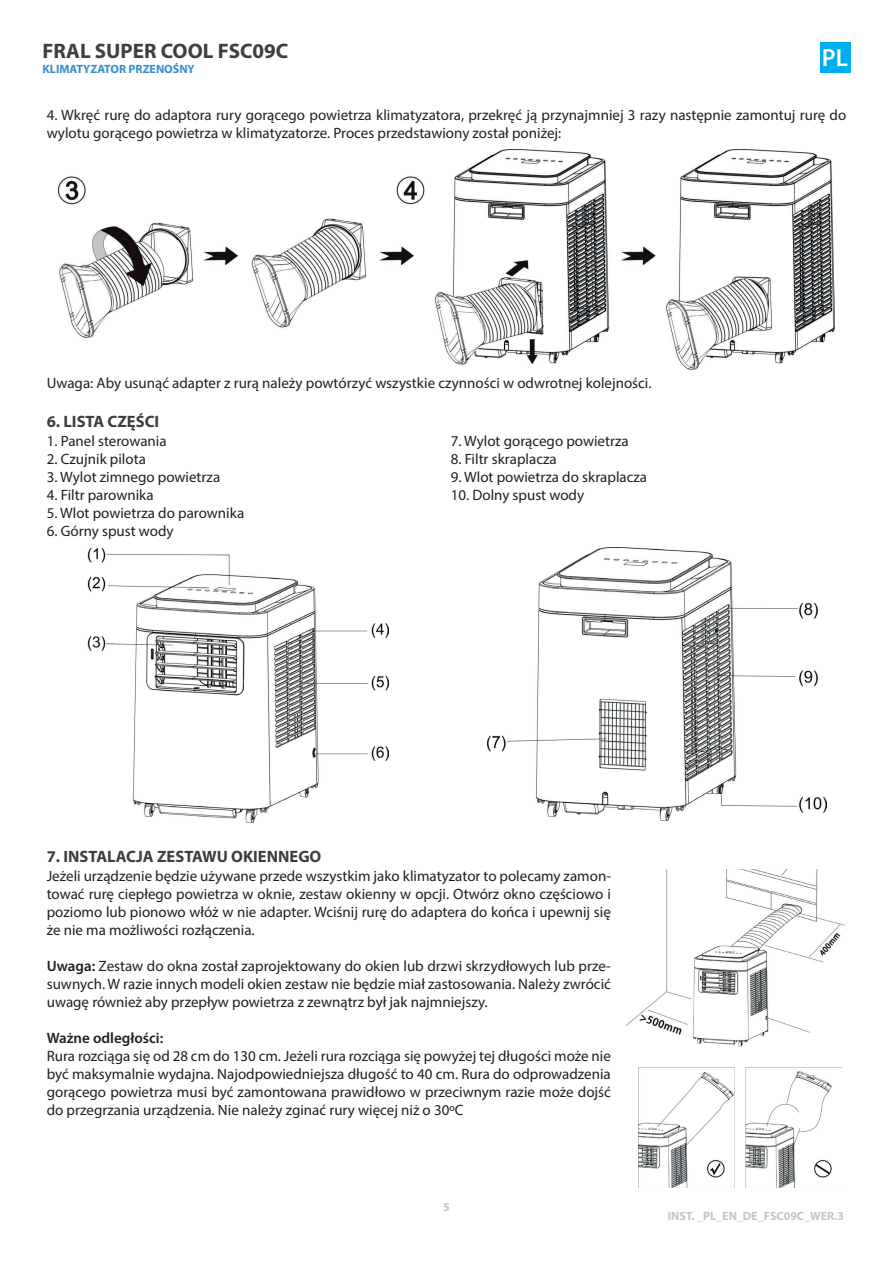
<style>
.page{position:relative;width:893px;height:1263px;background:#fff}
.page>*{position:absolute;margin:0;border:0;box-sizing:border-box;transform-origin:0 0}
.t1{font:700 21px "Myriad Pro";color:#3b3f41}
.t2{font:700 16.5px "Myriad Pro";color:#3b3f41}
.t3{font:15px/18px "Myriad Pro";color:#231f20;text-align:justify}
.t4{font:600 15px "Myriad Pro";color:#231f20}
.t5{font:700 12px "Myriad Pro";color:#c4c5c4}
.t6{font:700 12px "Myriad Pro";color:#388ecd}
.s1{font-weight:600}
</style>
<div class="page">
<img style="left:58px;top:150px;width:777px;height:220px">
<img style="left:87px;top:549px;width:301px;height:274px">
<img style="left:486px;top:547px;width:340px;height:274px">
<img style="left:626px;top:870px;width:219px;height:177px">
<img style="left:639px;top:1067px;width:203px;height:121px">
<div style="left:820px;top:43px;width:30px;height:30px;background:#00aeef"></div>
<svg style="left:823px;top:49px;width:24px;height:17px"></svg>
<h1 class="t1" style="left:43px;top:38px;width:247px">FRAL SUPER COOL FSC09C</h1>
<p class="t6" style="left:43px;top:61px;width:154px">KLIMATYZATOR PRZENOŚNY</p>
<p class="t3" style="left:47px;top:105px;width:801px">4. Wkręć rurę do adaptora rury gorącego powietrza klimatyzatora, przekręć ją przynajmniej 3 razy następnie zamontuj rurę do wylotu gorącego powietrza w klimatyzatorze. Proces przedstawiony został poniżej:</p>
<p class="t3" style="left:47px;top:374px;width:606px">Uwaga: Aby usunąć adapter z rurą należy powtórzyć wszystkie czynności w odwrotnej kolejności.</p>
<p class="t2" style="left:47px;top:411px;width:114px">6. LISTA CZĘŚCI</p>
<p class="t3" style="left:47px;top:432px;width:121px">1. Panel sterowania</p>
<p class="t3" style="left:47px;top:450px;width:101px">2. Czujnik pilota</p>
<p class="t3" style="left:47px;top:468px;width:175px">3. Wylot zimnego powietrza</p>
<p class="t3" style="left:47px;top:486px;width:109px">4. Filtr parownika</p>
<p class="t3" style="left:47px;top:504px;width:199px">5. Wlot powietrza do parownika</p>
<p class="t3" style="left:47px;top:522px;width:128px">6. Górny spust wody</p>
<p class="t2" style="left:47px;top:846px;width:276px">7. INSTALACJA ZESTAWU OKIENNEGO</p>
<p class="t3" style="left:451px;top:432px;width:180px">7. Wylot gorącego powietrza</p>
<p class="t3" style="left:451px;top:450px;width:107px">8. Filtr skraplacza</p>
<p class="t3" style="left:451px;top:468px;width:198px">9. Wlot powietrza do skraplacza</p>
<p class="t3" style="left:451px;top:486px;width:135px">10. Dolny spust wody</p>
<p class="t3" style="left:47px;top:867px;width:566px">Jeżeli urządzenie będzie używane przede wszystkim jako klimatyzator to polecamy zamon&shy;tować rurę ciepłego powietrza w oknie, zestaw okienny w opcji. Otwórz okno częściowo i poziomo lub pionowo włóż w nie adapter. Wciśnij rurę do adaptera do końca i upewnij się że nie ma możliwości rozłączenia.</p>
<p class="t3" style="left:47px;top:957px;width:566px"><span class="s1">Uwaga:</span> Zestaw do okna został zaprojektowany do okien lub drzwi skrzydłowych lub prze&shy;suwnych. W razie innych modeli okien zestaw nie będzie miał zastosowania. Należy zwrócić uwagę również aby przepływ powietrza z zewnątrz był jak najmniejszy.</p>
<p class="t4" style="left:47px;top:1028px;width:118px">Ważne odległości:</p>
<p class="t3" style="left:47px;top:1047px;width:566px">Rura rozciąga się od 28 cm do 130 cm. Jeżeli rura rozciąga się powyżej tej długości może nie być maksymalnie wydajna. Najodpowiedniejsza długość to 40 cm. Rura do odprowadzenia gorącego powietrza musi być zamontowana prawidłowo w przeciwnym razie może dojść do przegrzania urządzenia. Nie należy zginać rury więcej niż o 30ºC</p>
<p class="t5" style="left:443px;top:1199px;width:8px">5</p>
<p class="t5" style="left:668px;top:1208px;width:178px">INST. _PL_EN_DE_FSC09C_WER.3</p>
</div>
